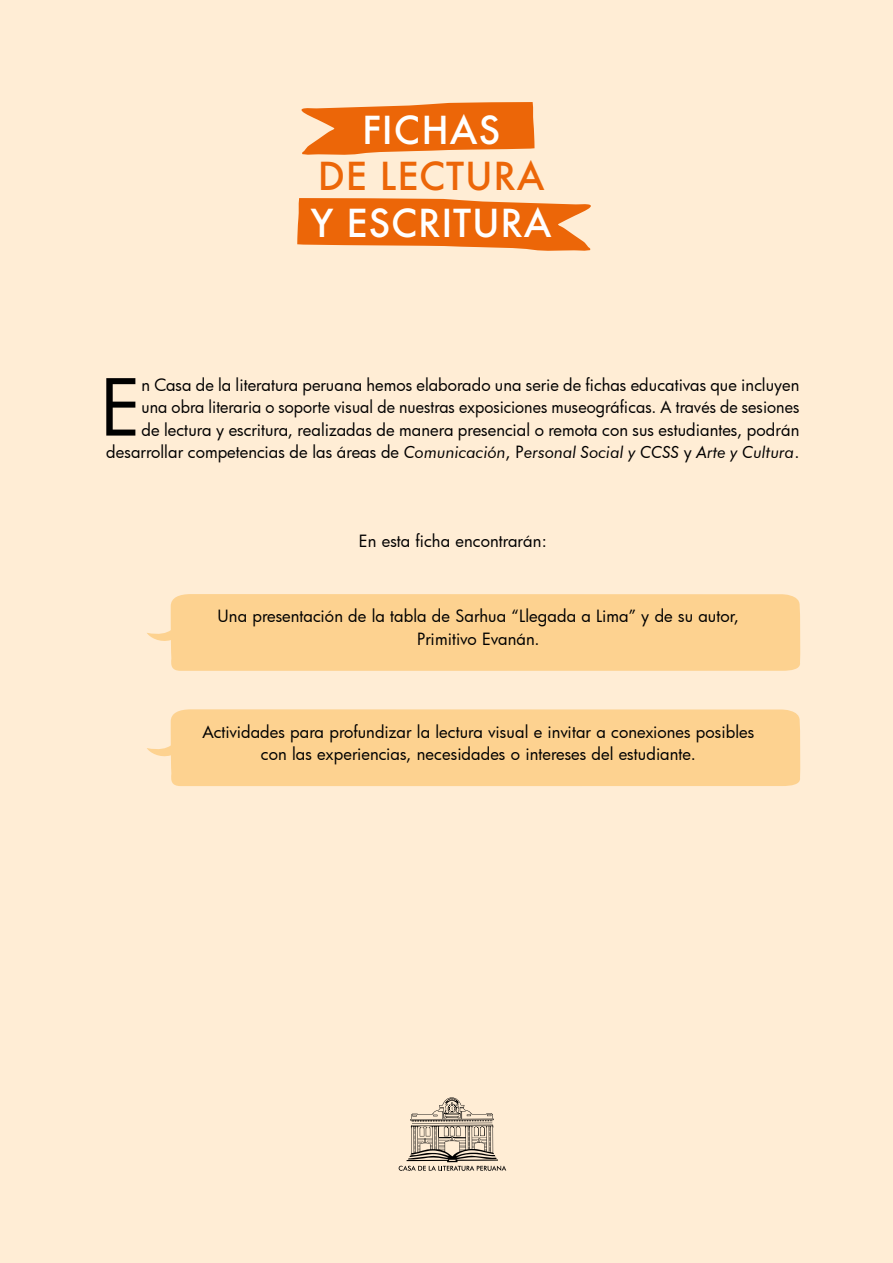
<style>
.page{position:relative;width:893px;height:1263px;background:#ffedd5}
.page>*{position:absolute;margin:0;border:0;box-sizing:border-box;transform-origin:0 0}
.t1{font:76.2px "Futura";color:#000}
.t2{font:500 37.5px "Futura";letter-spacing:.02em;color:#fff}
.t3{font:500 37.5px "Futura";letter-spacing:.02em;color:#ec6608}
.t4{font:16.5px/22.5px "Futura";letter-spacing:.005em;color:#000;text-align:center}
.t5{font:italic 16.5px "Futura BT";letter-spacing:.005em;color:#000}
.s1{font-family:"Futura";font-style:normal}
</style>
<div class="page">
<div style="left:147px;top:594px;width:654px;height:77px;background:#fdd290"></div>
<div style="left:147px;top:709px;width:654px;height:77px;background:#fdd290"></div>
<svg style="left:301px;top:102px;width:233px;height:53px"></svg>
<svg style="left:297px;top:198px;width:294px;height:53px;background:#ef7c2a"></svg>
<svg style="left:399px;top:1097px;width:107px;height:74px"></svg>
<h2 class="t2" style="left:362px;top:104px;width:140px">FICHAS</h2>
<h2 class="t3" style="left:318px;top:151px;width:228px">DE LECTURA</h2>
<h2 class="t2" style="left:311px;top:197px;width:242px">Y ESCRITURA</h2>
<h1 class="t1" style="left:100px;top:356px;width:42px">E</h1>
<p class="t4" style="left:141px;top:373px;width:659px;text-align:justify">n Casa de la literatura peruana hemos elaborado una serie de fichas educativas que incluyen una obra literaria o soporte visual de nuestras exposiciones museográficas. A través de sesiones de lectura y escritura, realizadas de manera presencial o remota con sus estudiantes, podrán</p>
<p class="t5" style="left:106px;top:442px;width:695px"><span class="s1">desarrollar competencias de las áreas de</span> Comunicación<span class="s1">, P</span>ersonal Social y CCSS <span class="s1">y</span> Arte y Cultura<span class="s1">.</span></p>
<p class="t4" style="left:359px;top:529px;width:189px">En esta ficha encontrarán:</p>
<p class="t4" style="left:218px;top:605px;width:523px">Una presentación de la tabla de Sarhua “Llegada a Lima” y de su autor,<br>Primitivo Evanán.</p>
<p class="t4" style="left:202px;top:720px;width:553px">Actividades para profundizar la lectura visual e invitar a conexiones posibles con las experiencias, necesidades o intereses del estudiante.</p>
</div>
